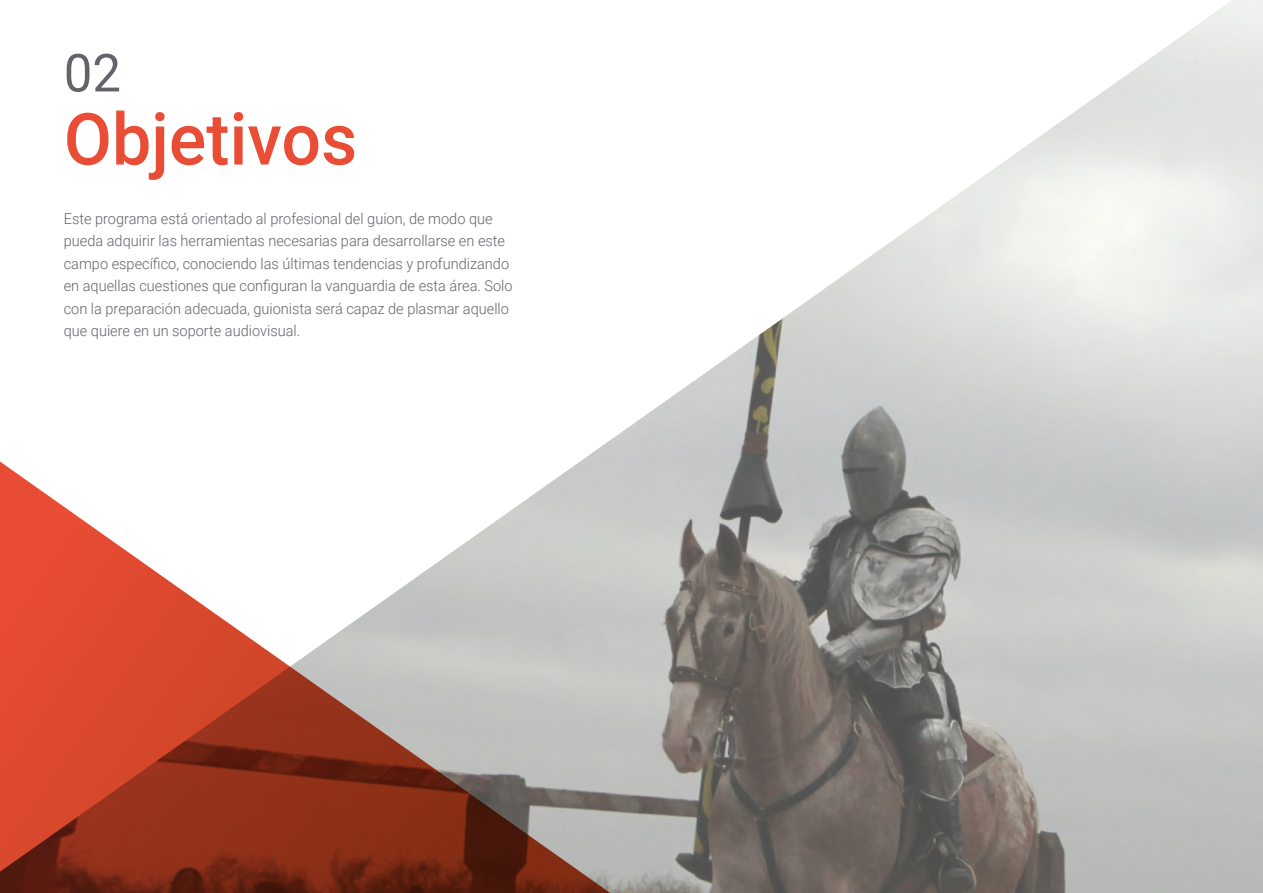
<style>
.page{position:relative;width:1263px;height:893px;background:#fff}
.page>*{position:absolute;margin:0;border:0;box-sizing:border-box;transform-origin:0 0}
.t1{font:500 72px "Roboto";color:#e94d35}
.t2{font:52.5px "Roboto";color:#61646a}
.t3{font:300 15px/22.5px "Roboto";color:#61646a}
</style>
<div class="page">
<img style="left:602px;top:0;width:661px;height:893px">
<svg style="left:0;top:446px;width:640px;height:447px"></svg>
<h2 class="t2" style="left:64px;top:36px;width:59px">02</h2>
<h1 class="t1" style="left:64px;top:89px;width:295px">Objetivos</h1>
<p class="t3" style="left:64px;top:207px;width:450px">Este programa está orientado al profesional del guion, de modo que pueda adquirir las herramientas necesarias para desarrollarse en este campo específico, conociendo las últimas tendencias y profundizando en aquellas cuestiones que configuran la vanguardia de esta área. Solo con la preparación adecuada, guionista será capaz de plasmar aquello que quiere en un soporte audiovisual.</p>
</div>
